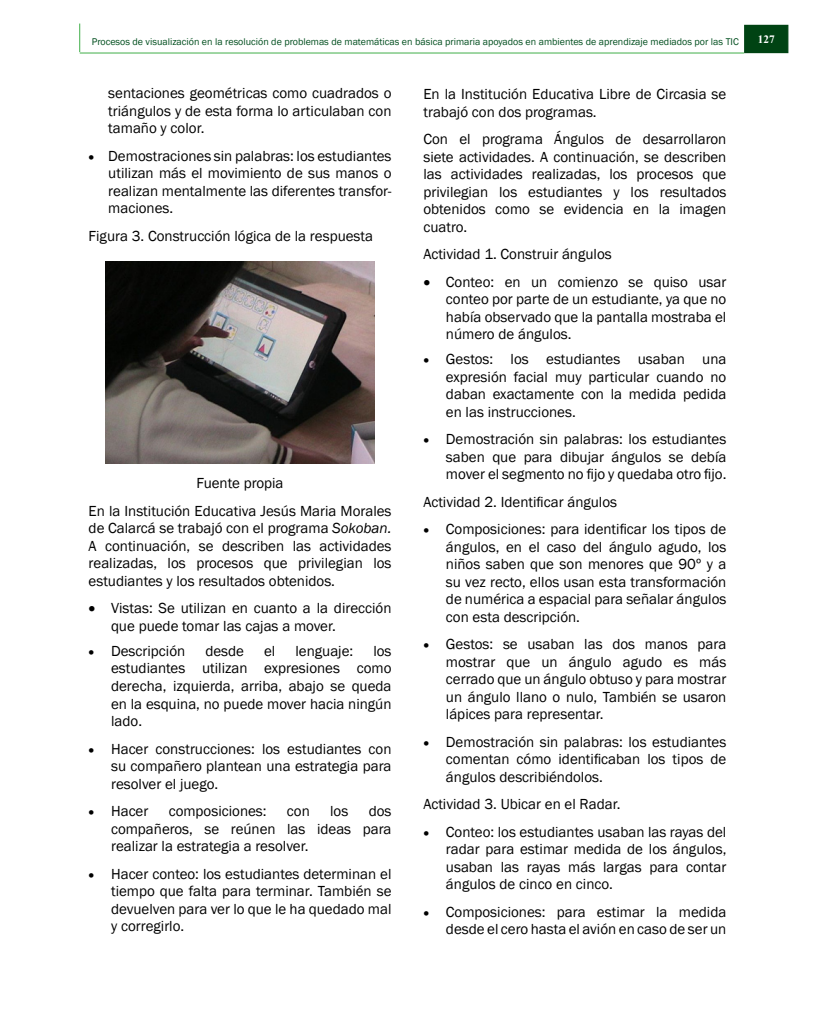
<style>
.page{position:relative;width:815px;height:1028px;background:#fff}
.page>*{position:absolute;margin:0;border:0;box-sizing:border-box;transform-origin:0 0}
.t1{font:15px/17.5px "Franklin Gothic";color:#000;text-align:justify}
.t2{font:700 11.25px "Times New Roman";color:#fff}
.t3{font:10px "Franklin Gothic";color:#004e1e}
.s1{font-style:italic}
</style>
<div class="page">
<div style="left:744px;top:25px;width:44px;height:28px;background:#004313;border:1px solid #004313"></div>
<hr style="left:80px;top:53px;width:664px;height:1px;background:#40ae49">
<svg style="left:80px;top:24px;width:1px;height:28px"></svg>
<img style="left:105px;top:261px;width:270px;height:202px">
<p class="t3" style="left:92px;top:36px;width:649px">Procesos de visualización en la resolución de problemas de matemáticas en básica primaria apoyados en ambientes de aprendizaje mediados por las TIC</p>
<p class="t2" style="left:758px;top:31px;width:18px">127</p>
<p class="t1" style="left:108px;top:85px;width:285px">sentaciones geométricas como cuadrados o triángulos y de esta forma lo articulaban con tamaño y color.</p>
<p class="t1" style="left:108px;top:147px;width:285px;text-indent:-20px">• Demostraciones sin palabras: los estudiantes utilizan más el movimiento de sus manos o realizan mentalmente las diferentes transfor&shy;maciones.</p>
<p class="t1" style="left:89px;top:227px;width:286px">Figura 3. Construcción lógica de la respuesta</p>
<p class="t1" style="left:197px;top:475px;width:88px">Fuente propia</p>
<p class="t1" style="left:89px;top:502px;width:304px">En la Institución Educativa Jesús Maria Morales de Calarcá se trabajó con el programa <span class="s1">Sokoban.<br></span>A continuación, se describen las actividades realizadas, los procesos que privilegian los estudiantes y los resultados obtenidos.</p>
<p class="t1" style="left:111px;top:600px;width:282px;text-indent:-22px">• Vistas: Se utilizan en cuanto a la dirección que puede tomar las cajas a mover.</p>
<p class="t1" style="left:89px;top:642px;width:98px">• Descripción</p>
<p class="t1" style="left:205px;top:642px;width:40px">desde</p>
<p class="t1" style="left:264px;top:642px;width:13px">el</p>
<p class="t1" style="left:295px;top:642px;width:59px">lenguaje:</p>
<p class="t1" style="left:111px;top:642px;width:282px;text-indent:262px">los estudiantes utilizan expresiones como derecha, izquierda, arriba, abajo se queda en la esquina, no puede mover hacia ningún lado.</p>
<p class="t1" style="left:111px;top:740px;width:282px;text-indent:-22px">• Hacer construcciones: los estudiantes con su compañero plantean una estrategia para resolver el juego.</p>
<p class="t1" style="left:89px;top:802px;width:61px">• Hacer</p>
<p class="t1" style="left:169px;top:802px;width:99px">composiciones:</p>
<p class="t1" style="left:287px;top:802px;width:24px">con</p>
<p class="t1" style="left:330px;top:802px;width:20px">los</p>
<p class="t1" style="left:111px;top:802px;width:282px;text-indent:258px">dos compañeros, se reúnen las ideas para realizar la estrategia a resolver.</p>
<p class="t1" style="left:111px;top:865px;width:282px;text-indent:-22px">• Hacer conteo: los estudiantes determinan el tiempo que falta para terminar. También se devuelven para ver lo que le ha quedado mal y corregirlo.</p>
<p class="t1" style="left:423px;top:86px;width:304px">En la Institución Educativa Libre de Circasia se trabajó con dos programas.</p>
<p class="t1" style="left:423px;top:131px;width:305px">Con el programa Ángulos de desarrollaron siete actividades. A continuación, se describen las actividades realizadas, los procesos que privilegian los estudiantes y los resultados obtenidos como se evidencia en la imagen cuatro.</p>
<p class="t1" style="left:423px;top:246px;width:190px">Actividad 1. Construir ángulos</p>
<p class="t1" style="left:446px;top:273px;width:282px;text-indent:-22px">• Conteo: en un comienzo se quiso usar conteo por parte de un estudiante, ya que no había observado que la pantalla mostraba el número de ángulos.</p>
<p class="t1" style="left:446px;top:351px;width:282px;text-indent:-22px">• Gestos: los estudiantes usaban una expresión facial muy particular cuando no daban exactamente con la medida pedida en las instrucciones.</p>
<p class="t1" style="left:446px;top:431px;width:282px;text-indent:-22px">• Demostración sin palabras: los estudiantes saben que para dibujar ángulos se debía mover el segmento no fijo y quedaba otro fijo.</p>
<p class="t1" style="left:423px;top:493px;width:195px">Actividad 2. Identificar ángulos</p>
<p class="t1" style="left:446px;top:521px;width:282px;text-indent:-22px">• Composiciones: para identificar los tipos de ángulos, en el caso del ángulo agudo, los niños saben que son menores que 90º y a su vez recto, ellos usan esta transformación de numérica a espacial para señalar ángulos con esta descripción.</p>
<p class="t1" style="left:446px;top:636px;width:282px;text-indent:-22px">• Gestos: se usaban las dos manos para mostrar que un ángulo agudo es más cerrado que un ángulo obtuso y para mostrar un ángulo llano o nulo, También se usaron lápices para representar.</p>
<p class="t1" style="left:446px;top:733px;width:282px;text-indent:-22px">• Demostración sin palabras: los estudiantes comentan cómo identificaban los tipos de ángulos describiéndolos.</p>
<p class="t1" style="left:423px;top:796px;width:199px">Actividad 3. Ubicar en el Radar.</p>
<p class="t1" style="left:446px;top:823px;width:282px;text-indent:-22px">• Conteo: los estudiantes usaban las rayas del radar para estimar medida de los ángulos, usaban las rayas más largas para contar ángulos de cinco en cinco.</p>
<p class="t1" style="left:423px;top:903px;width:304px;text-align:right">• Composiciones: para estimar la medida desde el cero hasta el avión en caso de ser un</p>
</div>
